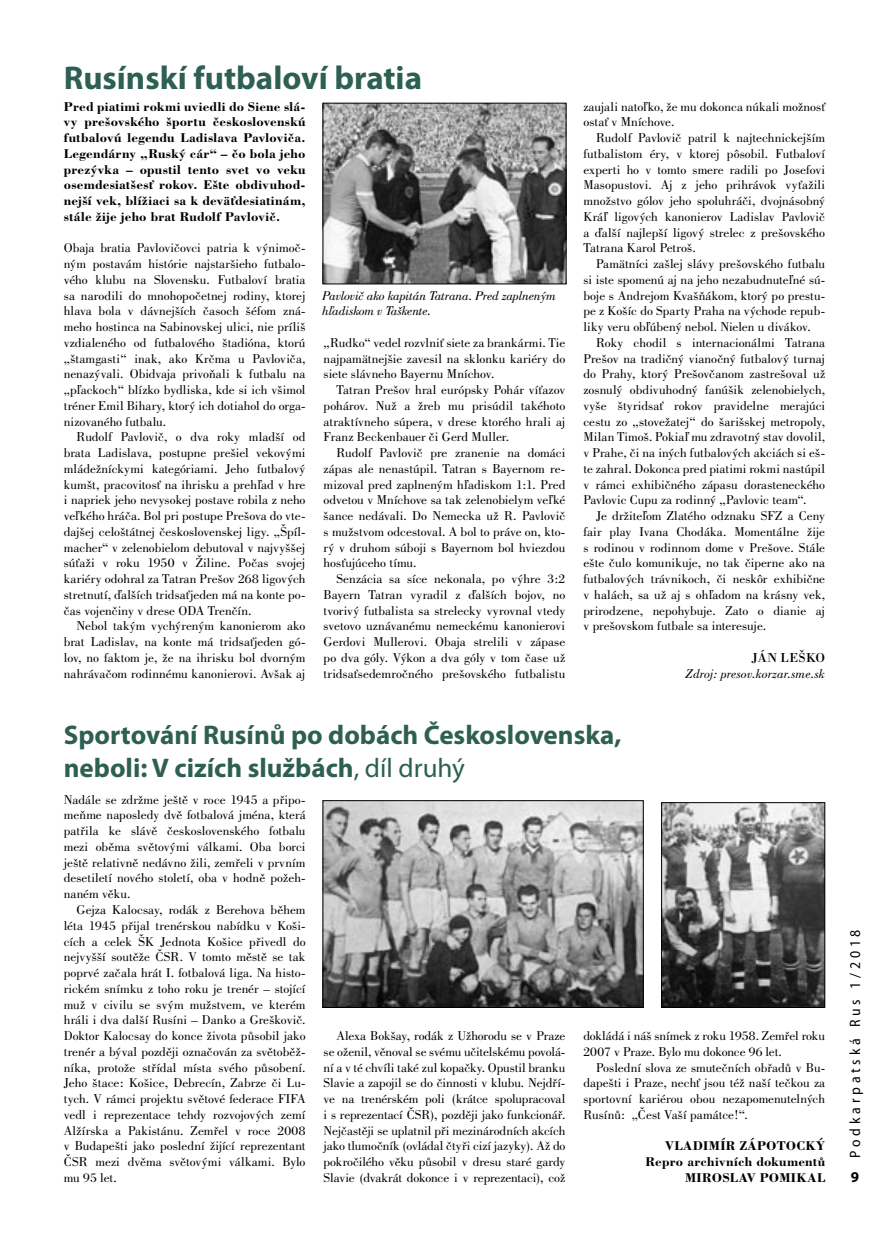
<style>
.page{position:relative;width:889px;height:1246px;background:#fff}
.page>*{position:absolute;margin:0;border:0;box-sizing:border-box;transform-origin:0 0}
.t1{font:700 33px "Myriad Pro";color:#2e5f53}
.t2{font:700 27px/33px "Myriad Pro";color:#2e5f53}
.t3{font:semi-condensed 15px "Myriad Pro";letter-spacing:.25em;color:#000}
.t4{font:700 15px "Myriad Pro";color:#000}
.t5{font:13.5px/15.8px "Bodoni AT";color:#000;text-align:justify}
.t6{font:700 13.5px/15.8px "Bodoni AT";letter-spacing:.015em;color:#000;text-align:justify}
.t7{font:italic 13.5px/15px "Bodoni AT";letter-spacing:-.01em;color:#000}
.t8{font:13.5px "Bodoni AT";letter-spacing:.01em;color:#000}
.s1{font-weight:400}
</style>
<div class="page">
<img style="left:324px;top:105px;width:240px;height:177px">
<div style="left:322px;top:103px;width:244px;height:181px;border:1px solid #000"></div>
<img style="left:663px;top:804px;width:160px;height:202px">
<div style="left:661px;top:802px;width:164px;height:206px;border:1px solid #000"></div>
<img style="left:324px;top:802px;width:317px;height:204px">
<div style="left:322px;top:800px;width:321px;height:208px;border:1px solid #000"></div>
<h1 class="t1" style="left:64px;top:59px;width:360px">Rusínskí futbaloví bratia</h1>
<p class="t6" style="left:64px;top:98px;width:243px">Pred piatimi rokmi uviedli do Siene slá&shy;vy prešovského športu československú futbalovú legendu Ladislava Pavloviča.<br>Legendárny „Ruský cár“ – čo bola jeho prezývka – opustil tento svet vo veku osemdesiatšesť rokov. Ešte obdivuhod&shy;nejší vek, blížiaci sa k deväťdesiatinám, stále žije jeho brat Rudolf Pavlovič.</p>
<p class="t5" style="left:64px;top:240px;width:243px">Obaja bratia Pavlovičovci patria k výnimoč&shy;ným postavám histórie najstaršieho futbalo&shy;vého klubu na Slovensku. Futbaloví bratia sa narodili do mnohopočetnej rodiny, ktorej hlava bola v dávnejších časoch šéfom zná&shy;meho hostinca na Sabinovskej ulici, nie príliš vzdialeného od futbalového štadióna, ktorú „štamgasti“ inak, ako Krčma u Pavloviča, nenazývali. Obidvaja privoňali k futbalu na „pľackoch“ blízko bydliska, kde si ich všimol tréner Emil Bihary, ktorý ich dotiahol do orga&shy;nizovaného futbalu.</p>
<p class="t5" style="left:64px;top:429px;width:243px;text-indent:13px">Rudolf Pavlovič, o dva roky mladší od brata Ladislava, postupne prešiel vekovými mládežníckymi kategóriami. Jeho futbalový kumšt, pracovitosť na ihrisku a prehľad v hre i napriek jeho nevysokej postave robila z neho veľkého hráča. Bol pri postupe Prešova do vte&shy;dajšej celoštátnej československej ligy. „Špíl&shy;macher“ v zelenobielom debutoval v najvyššej súťaži v roku 1950 v Žiline. Počas svojej kariéry odohral za Tatran Prešov 268 ligových stretnutí, ďalších tridsaťjeden má na konte po&shy;čas vojenčiny v drese ODA Trenčín.</p>
<p class="t5" style="left:64px;top:618px;width:243px;text-indent:13px">Nebol takým vychýreným kanonierom ako brat Ladislav, na konte má tridsaťjeden gó&shy;lov, no faktom je, že na ihrisku bol dvorným nahrávačom rodinnému kanonierovi. Avšak aj</p>
<p class="t7" style="left:322px;top:288px;width:235px">Pavlovič ako kapitán Tatrana. Pred zaplneným hľadiskom v Taškente.</p>
<p class="t5" style="left:323px;top:334px;width:243px">„Rudko“ vedel rozvlniť siete za brankármi. Tie najpamätnejšie zavesil na sklonku kariéry do siete slávneho Bayernu Mníchov.</p>
<p class="t5" style="left:323px;top:382px;width:243px;text-indent:13px">Tatran Prešov hral európsky Pohár víťazov pohárov. Nuž a žreb mu prisúdil takéhoto atraktívneho súpera, v drese ktorého hrali aj Franz Beckenbauer či Gerd Muller.</p>
<p class="t5" style="left:323px;top:445px;width:243px;text-indent:13px">Rudolf Pavlovič pre zranenie na domáci zápas ale nenastúpil. Tatran s Bayernom re&shy;mizoval pred zaplneným hľadiskom 1:1. Pred odvetou v Mníchove sa tak zelenobielym veľké šance nedávali. Do Nemecka už R. Pavlovič s mužstvom odcestoval. A bol to práve on, kto&shy;rý v druhom súboji s Bayernom bol hviezdou hosťujúceho tímu.</p>
<p class="t5" style="left:323px;top:571px;width:243px;text-indent:13px">Senzácia sa síce nekonala, po výhre 3:2<br>Bayern Tatran vyradil z ďalších bojov, no tvorivý futbalista sa strelecky vyrovnal vtedy svetovo uznávanému nemeckému kanonierovi Gerdovi Mullerovi. Obaja strelili v zápase po dva góly. Výkon a dva góly v tom čase už tridsaťsedemročného prešovského futbalistu</p>
<p class="t5" style="left:583px;top:98px;width:243px">zaujali natoľko, že mu dokonca núkali možnosť ostať v Mníchove.</p>
<p class="t5" style="left:583px;top:130px;width:243px;text-indent:13px">Rudolf Pavlovič patril k najtechnickejším futbalistom éry, v ktorej pôsobil. Futbaloví experti ho v tomto smere radili po Josefovi Masopustovi. Aj z jeho prihrávok vyťažili množstvo gólov jeho spoluhráči, dvojnásobný Kráľ ligových kanonierov Ladislav Pavlovič a ďalší najlepší ligový strelec z prešovského Tatrana Karol Petroš.</p>
<p class="t5" style="left:583px;top:256px;width:243px;text-indent:13px">Pamätníci zašlej slávy prešovského futbalu si iste spomenú aj na jeho nezabudnuteľné sú&shy;boje s Andrejom Kvašňákom, ktorý po prestu&shy;pe z Košíc do Sparty Praha na východe repub&shy;liky veru obľúbený nebol. Nielen u divákov.</p>
<p class="t5" style="left:583px;top:334px;width:243px;text-indent:13px">Roky chodil s internacionálmi Tatrana Prešov na tradičný vianočný futbalový turnaj do Prahy, ktorý Prešovčanom zastrešoval už zosnulý obdivuhodný fanúšik zelenobielych, vyše štyridsať rokov pravidelne merajúci cestu zo „stovežatej“ do šarišskej metropoly, Milan Timoš. Pokiaľ mu zdravotný stav dovolil, v Prahe, či na iných futbalových akciách si eš&shy;te zahral. Dokonca pred piatimi rokmi nastúpil v rámci exhibičného zápasu dorasteneckého Pavlovic Cupu za rodinný „Pavlovic team“.</p>
<p class="t5" style="left:583px;top:508px;width:243px;text-indent:13px">Je držiteľom Zlatého odznaku SFZ a Ceny fair play Ivana Chodáka. Momentálne žije s rodinou v rodinnom dome v Prešove. Stále ešte čulo komunikuje, no tak čiperne ako na futbalových trávnikoch, či neskôr exhibične v halách, sa už aj s ohľadom na krásny vek, prirodzene, nepohybuje. Zato o dianie aj v prešovskom futbale sa interesuje.</p>
<p class="t8" style="left:751px;top:649px;width:75px">JÁN LEŠKO</p>
<p class="t7" style="left:685px;top:666px;width:141px">Zdroj: presov.korzar.sme.sk</p>
<h2 class="t2" style="left:64px;top:719px;width:559px">Sportování Rusínů po dobách Československa, neboli: V cizích službách<span class="s1">, díl druhý</span></h2>
<p class="t5" style="left:64px;top:791px;width:243px">Nadále se zdržme ještě v roce 1945 a připo&shy;meňme naposledy dvě fotbalová jména, která patřila ke slávě československého fotbalu mezi oběma světovými válkami. Oba borci ještě relativně nedávno žili, zemřeli v prvním desetiletí nového století, oba v hodně požeh&shy;naném věku.</p>
<p class="t5" style="left:64px;top:901px;width:243px;text-indent:13px">Gejza Kalocsay, rodák z Berehova během léta 1945 přijal trenérskou nabídku v Koši&shy;cích a celek ŠK Jednota Košice přivedl do nejvyšší soutěže ČSR. V tomto městě se tak poprvé začala hrát I. fotbalová liga. Na histo&shy;rickém snímku z toho roku je trenér – stojící muž v civilu se svým mužstvem, ve kterém hráli i dva další Rusíni – Danko a Greškovič.<br>Doktor Kalocsay do konce života působil jako trenér a býval později označován za světoběž&shy;níka, protože střídal místa svého působení.<br>Jeho štace: Košice, Debrecín, Zabrze či Lu&shy;tych. V rámci projektu světové federace FIFA vedl i reprezentace tehdy rozvojových zemí Alžírska a Pakistánu. Zemřel v roce 2008 v Budapešti jako poslední žijící reprezentant ČSR mezi dvěma světovými válkami. Bylo mu 95 let.</p>
<p class="t5" style="left:323px;top:1027px;width:243px;text-indent:13px">Alexa Bokšay, rodák z Užhorodu se v Praze se oženil, věnoval se svému učitelskému povolá&shy;ní a v té chvíli také zul kopačky. Opustil branku Slavie a zapojil se do činnosti v klubu. Nejdří&shy;ve na trenérském poli (krátce spolupracoval i s reprezentací ČSR), později jako funkcionář.<br>Nejčastěji se uplatnil při mezinárodních akcích jako tlumočník (ovládal čtyři cizí jazyky). Až do pokročilého věku působil v dresu staré gardy Slavie (dvakrát dokonce i v reprezentaci), což</p>
<p class="t5" style="left:583px;top:1027px;width:243px">dokládá i náš snímek z roku 1958. Zemřel roku<br>2007 v Praze. Bylo mu dokonce 96 let.</p>
<p class="t5" style="left:583px;top:1059px;width:243px;text-indent:13px">Poslední slova ze smutečních obřadů v Bu&shy;dapešti i Praze, nechť jsou též naší tečkou za sportovní kariérou obou nezapomenutelných Rusínů: „Čest Vaší památce!“.</p>
<p class="t6" style="left:645px;top:1138px;width:181px;text-align:right">VLADIMÍR ZÁPOTOCKÝ<br>Repro archivních dokumentů<br>MIROSLAV POMIKAL</p>
<p class="t3" style="left:847px;top:1157px;width:230px;rotate:-90deg">Podkarpatská Rus 1/2018</p>
<p class="t4" style="left:850px;top:1168px;width:10px">9</p>
</div>
